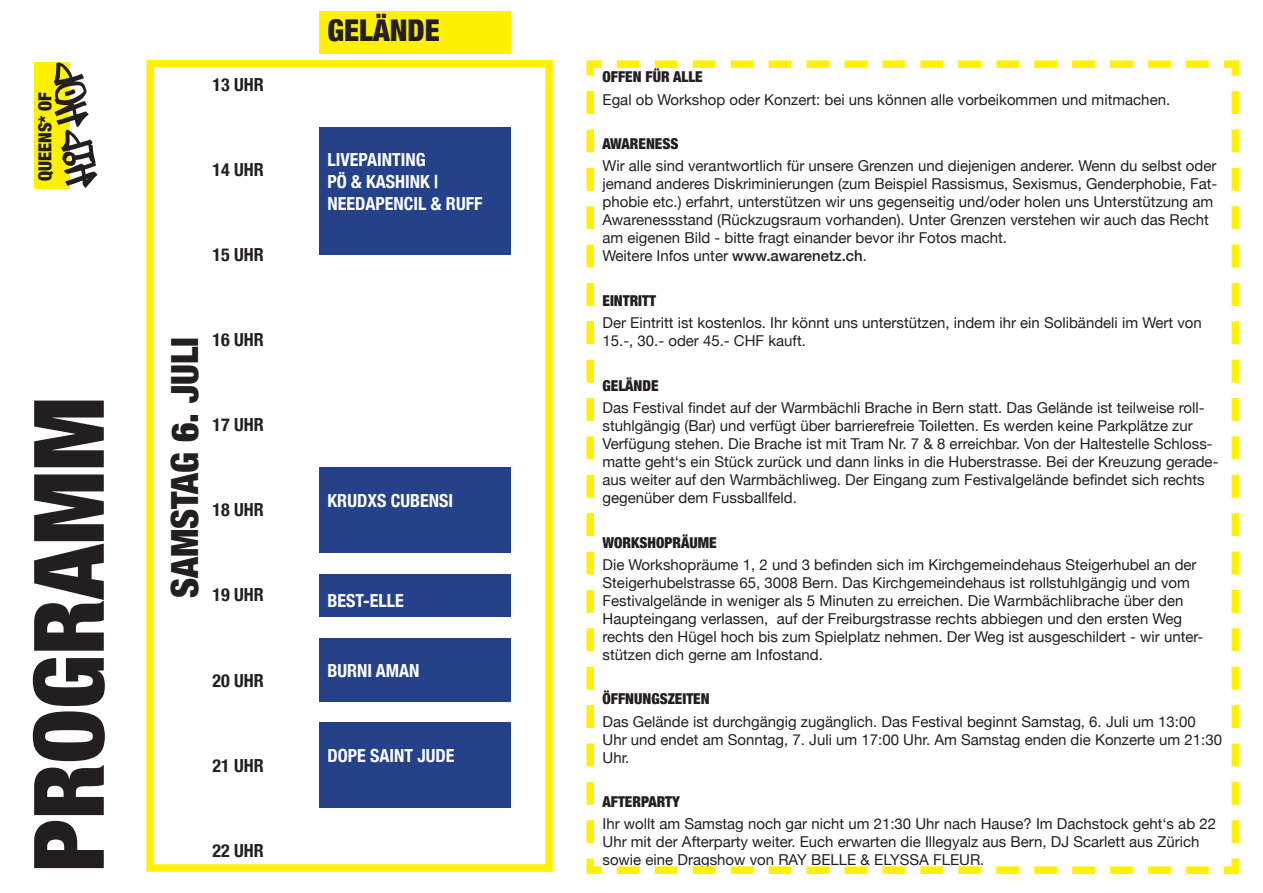
<style>
.page{position:relative;width:1263px;height:893px;background:#fff}
.page>*{position:absolute;margin:0;border:0;box-sizing:border-box;transform-origin:0 0}
.t1{font:900 condensed 97.5px "Helvetica Neue";color:#231f20}
.t2{font:900 condensed 37.5px "Helvetica Neue";color:#231f20}
.t3{font:900 condensed 30px "Helvetica Neue";color:#231f20}
.t4{font:700 condensed 18px/21.6px "Helvetica Neue";color:#fff}
.t5{font:700 condensed 18px "Helvetica Neue";color:#231f20}
.t6{font:900 condensed 18px "Helvetica Neue";color:#231f20}
.t7{font:15px/18px "Helvetica Neue";color:#231f20}
.t8{font:900 condensed 15px "Helvetica Neue";color:#231f20}
.s1{font-weight:500}
</style>
<div class="page">
<div style="left:146px;top:60px;width:407px;height:812px;border:8px solid #fff101"></div>
<div style="left:319px;top:11px;width:191px;height:43px;background:#fff101"></div>
<div style="left:319px;top:128px;width:191px;height:127px;background:#24418a"></div>
<div style="left:319px;top:468px;width:191px;height:85px;background:#24418a"></div>
<div style="left:319px;top:574px;width:191px;height:43px;background:#24418a"></div>
<div style="left:319px;top:723px;width:191px;height:85px;background:#24418a"></div>
<div style="left:319px;top:638px;width:191px;height:64px;background:#24418a"></div>
<div style="left:34px;top:63px;width:35px;height:126px;background:#fff101"></div>
<svg style="left:54px;top:62px;width:43px;height:126px"></svg>
<svg style="left:586px;top:60px;width:654px;height:814px"></svg>
<p class="t6" style="left:30px;top:181px;width:90px;rotate:-90deg">QUEENS* OF</p>
<p class="t1" style="left:-11px;top:872px;width:476px;rotate:-90deg">PROGRAMM</p>
<p class="t5" style="left:213px;top:70px;width:53px">13 UHR</p>
<p class="t5" style="left:213px;top:155px;width:53px">14 UHR</p>
<p class="t5" style="left:213px;top:240px;width:53px">15 UHR</p>
<p class="t2" style="left:154px;top:598px;width:263px;rotate:-90deg">SAMSTAG 6. JULI</p>
<p class="t5" style="left:213px;top:325px;width:53px">16 UHR</p>
<p class="t5" style="left:213px;top:410px;width:53px">17 UHR</p>
<p class="t5" style="left:213px;top:495px;width:53px">18 UHR</p>
<p class="t5" style="left:213px;top:580px;width:53px">19 UHR</p>
<p class="t5" style="left:213px;top:665px;width:53px">20 UHR</p>
<p class="t5" style="left:213px;top:750px;width:53px">21 UHR</p>
<p class="t5" style="left:213px;top:835px;width:53px">22 UHR</p>
<p class="t3" style="left:327px;top:5px;width:114px">GELÄNDE</p>
<p class="t4" style="left:327px;top:148px;width:156px">LIVEPAINTING<br>PÖ &amp; KASHINK |<br>NEEDAPENCIL &amp; RUFF</p>
<p class="t4" style="left:327px;top:488px;width:127px">KRUDXS CUBENSI</p>
<p class="t4" style="left:327px;top:589px;width:78px">BEST-ELLE</p>
<p class="t4" style="left:327px;top:658px;width:93px">BURNI AMAN</p>
<p class="t4" style="left:327px;top:743px;width:128px">DOPE SAINT JUDE</p>
<p class="t8" style="left:602px;top:65px;width:102px">OFFEN FÜR ALLE</p>
<p class="t7" style="left:602px;top:91px;width:569px">Egal ob Workshop oder Konzert: bei uns können alle vorbeikommen und mitmachen.</p>
<p class="t8" style="left:602px;top:132px;width:78px">AWARENESS</p>
<p class="t7" style="left:602px;top:158px;width:616px">Wir alle sind verantwortlich für unsere Grenzen und diejenigen anderer. Wenn du selbst oder jemand anderes Diskriminierungen (zum Beispiel Rassismus, Sexismus, Genderphobie, Fat&shy;phobie etc.) erfahrt, unterstützen wir uns gegenseitig und/oder holen uns Unterstützung am Awarenessstand (Rückzugsraum vorhanden). Unter Grenzen verstehen wir auch das Recht am eigenen Bild - bitte fragt einander bevor ihr Fotos macht.<br>Weitere Infos unter <span class="s1">www.awarenetz.ch</span>.</p>
<p class="t8" style="left:602px;top:288px;width:55px">EINTRITT</p>
<p class="t7" style="left:602px;top:315px;width:601px">Der Eintritt ist kostenlos. Ihr könnt uns unterstützen, indem ihr ein Solibändeli im Wert von<br>15.-, 30.- oder 45.- CHF kauft.</p>
<p class="t8" style="left:602px;top:373px;width:58px">GELÄNDE</p>
<p class="t7" style="left:602px;top:400px;width:617px">Das Festival findet auf der Warmbächli Brache in Bern statt. Das Gelände ist teilweise roll&shy;stuhlgängig (Bar) und verfügt über barrierefreie Toiletten. Es werden keine Parkplätze zur Verfügung stehen. Die Brache ist mit Tram Nr. 7 &amp; 8 erreichbar. Von der Haltestelle Schloss&shy;matte geht‘s ein Stück zurück und dann links in die Huberstrasse. Bei der Kreuzung gerade&shy;aus weiter auf den Warmbächliweg. Der Eingang zum Festivalgelände befindet sich rechts gegenüber dem Fussballfeld.</p>
<p class="t8" style="left:602px;top:530px;width:116px">WORKSHOPRÄUME</p>
<p class="t7" style="left:602px;top:556px;width:602px">Die Workshopräume 1, 2 und 3 befinden sich im Kirchgemeindehaus Steigerhubel an der Steigerhubelstrasse 65, 3008 Bern. Das Kirchgemeindehaus ist rollstuhlgängig und vom Festivalgelände in weniger als 5 Minuten zu erreichen. Die Warmbächlibrache über den Haupteingang verlassen, auf der Freiburgstrasse rechts abbiegen und den ersten Weg rechts den Hügel hoch bis zum Spielplatz nehmen. Der Weg ist ausgeschildert - wir unter&shy;stützen dich gerne am Infostand.</p>
<p class="t8" style="left:602px;top:687px;width:109px">ÖFFNUNGSZEITEN</p>
<p class="t7" style="left:602px;top:713px;width:621px">Das Gelände ist durchgängig zugänglich. Das Festival beginnt Samstag, 6. Juli um 13:00<br>Uhr und endet am Sonntag, 7. Juli um 17:00 Uhr. Am Samstag enden die Konzerte um 21:30<br>Uhr.</p>
<p class="t8" style="left:602px;top:789px;width:79px">AFTERPARTY</p>
<p class="t7" style="left:602px;top:816px;width:615px">Ihr wollt am Samstag noch gar nicht um 21:30 Uhr nach Hause? Im Dachstock geht‘s ab 22<br>Uhr mit der Afterparty weiter. Euch erwarten die Illegyalz aus Bern, DJ Scarlett aus Zürich sowie eine Dragshow von RAY BELLE &amp; ELYSSA FLEUR.</p>
</div>
